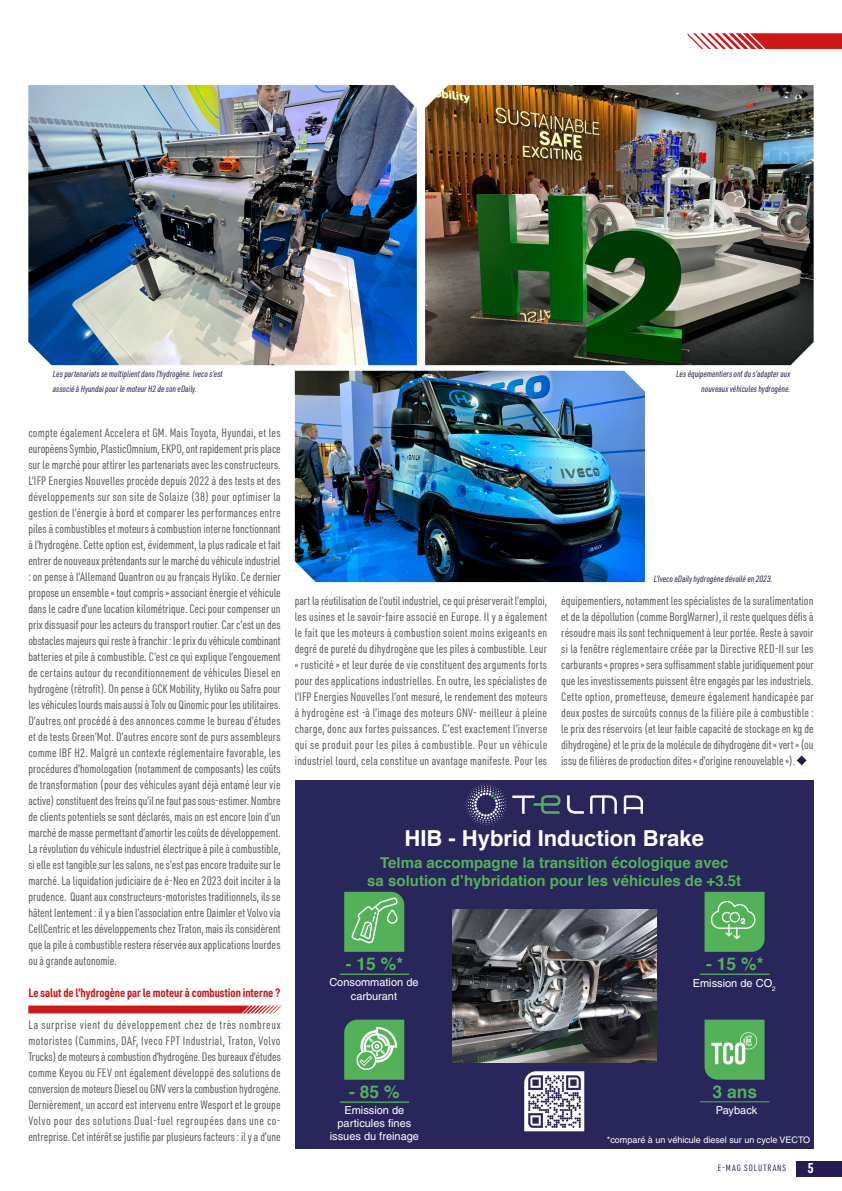
<style>
.page{position:relative;width:842px;height:1191px;background:#fff}
.page>*{position:absolute;margin:0;border:0;box-sizing:border-box;transform-origin:0 0}
.t1{font:700 22px "Helvetica";color:#fff}
.t2{font:700 17.5px "Helvetica";color:#53b157}
.t3{font:700 15px/18px "Helvetica";color:#53b157;text-align:center}
.t4{font:700 14px "URWDIN Cond";color:#fff}
.t5{font:12px/16px "URWDIN Cond";color:#575756;text-align:justify}
.t6{font:700 12px "URWDIN Cond";letter-spacing:-.005em;color:#cd1719}
.t7{font:11px/13.2px "Helvetica";color:#fff;text-align:center}
.t8{font:italic 9px/14.4px "URWDIN Cond";color:#261b54}
.t9{font:9px "Helvetica";color:#fff}
.t10{font:9px "URWDIN Cond";letter-spacing:.11em;color:#261b54}
</style>
<div class="page">
<svg style="left:28px;top:1005px;width:253px;height:8px;background:#d4383a"></svg>
<img style="left:28px;top:85px;width:389px;height:280px">
<img style="left:295px;top:371px;width:350px;height:211px">
<img style="left:425px;top:85px;width:389px;height:280px">
<svg style="left:797px;top:755px;width:9px;height:10px"></svg>
<div style="left:797px;top:1161px;width:45px;height:15px;background:#261b54"></div>
<svg style="left:687px;top:33px;width:155px;height:16px"></svg>
<div style="left:295px;top:780px;width:519px;height:368px;background:#29265b"></div>
<img style="left:524px;top:1071px;width:60px;height:60px">
<img style="left:466px;top:783px;width:177px;height:42px">
<svg style="left:344px;top:891px;width:60px;height:60px"></svg>
<img style="left:345px;top:891px;width:55px;height:60px">
<svg style="left:704px;top:1019px;width:60px;height:60px"></svg>
<img style="left:706px;top:1024px;width:58px;height:51px">
<svg style="left:704px;top:891px;width:61px;height:60px"></svg>
<img style="left:704px;top:899px;width:60px;height:45px">
<svg style="left:344px;top:1019px;width:60px;height:60px"></svg>
<img style="left:350px;top:1019px;width:48px;height:51px">
<hr style="left:340px;top:973px;width:69px;height:2px;background:#53b157">
<hr style="left:700px;top:973px;width:69px;height:2px;background:#53b157">
<hr style="left:340px;top:1101px;width:69px;height:1px;background:#53b157">
<hr style="left:700px;top:1101px;width:69px;height:1px;background:#53b157">
<img style="left:452px;top:909px;width:204px;height:153px">
<p class="t8" style="left:52px;top:366px;width:173px">Lespartenariatsse multiplientdansl’hydrogène.Iveco s’est associé à Hyundaipourle moteurH2 de son eDaily.</p>
<p class="t5" style="left:28px;top:424px;width:254px">compte également Accelera et GM. Mais Toyota, Hyundai, et les européens Symbio, PlasticOmnium, EKPO, ont rapidement pris place sur le marché pour attirer les partenariats avec les constructeurs.<br>L’IFP Energies Nouvelles procède depuis 2022 à des tests et des développements sur son site de Solaize (38) pour optimiser la gestion de l’énergie à bord et comparer les performances entre piles à combustibles et moteurs à combustion interne fonctionnant à l’hydrogène. Cette option est, évidemment, la plus radicale et fait entrer de nouveaux prétendants sur le marché du véhicule industriel : on pense à l’Allemand Quantron ou au français Hyliko. Ce dernier propose un ensemble « tout compris » associant énergie et véhicule dans le cadre d’une location kilométrique. Ceci pour compenser un prix dissuasif pour les acteurs du transport routier. Car c’est un des obstacles majeurs qui reste à franchir : le prix du véhicule combinant batteries et pile à combustible. C’est ce qui explique l’engouement de certains autour du reconditionnement de véhicules Diesel en hydrogène (rétrofit). On pense à GCK Mobility, Hyliko ou Safra pour les véhicules lourds mais aussi à Tolv ou Qinomic pour les utilitaires.<br>D’autres ont procédé à des annonces comme le bureau d’études et de tests Green’Mot. D’autres encore sont de purs assembleurs comme IBF H2. Malgré un contexte réglementaire favorable, les procédures d’homologation (notamment de composants) les coûts de transformation (pour des véhicules ayant déjà entamé leur vie active) constituent des freins qu’il ne faut pas sous-estimer. Nombre de clients potentiels se sont déclarés, mais on est encore loin d’un marché de masse permettant d’amortir les coûts de développement.<br>La révolution du véhicule industriel électrique à pile à combustible, si elle est tangible sur les salons, ne s’est pas encore traduite sur le marché. La liquidation judiciaire de é-Neo en 2023 doit inciter à la prudence. Quant aux constructeurs-motoristes traditionnels, ils se hâtent lentement : il y a bien l’association entre Daimler et Volvo via CellCentric et les développements chez Traton, mais ils considèrent que la pile à combustible restera réservée aux applications lourdes ou à grande autonomie.</p>
<p class="t6" style="left:28px;top:984px;width:254px">Le salut de l’hydrogène par le moteur à combustion interne ?</p>
<p class="t5" style="left:28px;top:1016px;width:254px">La surprise vient du développement chez de très nombreux motoristes (Cummins, DAF, Iveco FPT Industrial, Traton, Volvo Trucks) de moteurs à combustion d’hydrogène. Des bureaux d’études comme Keyou ou FEV ont également développé des solutions de conversion de moteurs Diesel ou GNV vers la combustion hydrogène.<br>Dernièrement, un accord est intervenu entre Wesport et le groupe Volvo pour des solutions Dual-fuel regroupées dans une co&shy;entreprise. Cet intérêt se justifie par plusieurs facteurs : il y a d’une</p>
<p class="t8" style="left:676px;top:366px;width:117px;text-align:right">Leséquipementiersontdu s’adapteraux nouveauxvéhiculeshydrogène.</p>
<p class="t5" style="left:295px;top:592px;width:254px">part la réutilisation de l’outil industriel, ce qui préserverait l’emploi, les usines et le savoir-faire associé en Europe. Il y a également le fait que les moteurs à combustion soient moins exigeants en degré de pureté du dihydrogène que les piles à combustible. Leur « rusticité » et leur durée de vie constituent des arguments forts pour des applications industrielles. En outre, les spécialistes de l’IFP Energies Nouvelles l’ont mesuré, le rendement des moteurs à hydrogène est -à l’image des moteurs GNV- meilleur à pleine charge, donc aux fortes puissances. C’est exactement l’inverse qui se produit pour les piles à combustible. Pour un véhicule industriel lourd, cela constitue un avantage manifeste. Pour les</p>
<p class="t8" style="left:653px;top:571px;width:122px">L’Iveco eDailyhydrogène dévoilé en 2023.</p>
<p class="t5" style="left:561px;top:592px;width:254px">équipementiers, notamment les spécialistes de la suralimentation et de la dépollution (comme BorgWarner), il reste quelques défis à résoudre mais ils sont techniquement à leur portée. Reste à savoir si la fenêtre réglementaire créée par la Directive RED-II sur les carburants « propres » sera suffisamment stable juridiquement pour que les investissements puissent être engagés par les industriels.<br>Cette option, prometteuse, demeure également handicapée par deux postes de surcoûts connus de la filière pile à combustible : le prix des réservoirs (et leur faible capacité de stockage en kg de dihydrogène) et le prix de la molécule de dihydrogène dit « vert » (ou issu de filières de production dites « d’origine renouvelable »).</p>
<h1 class="t1" style="left:404px;top:820px;width:301px">HIB - Hybrid Induction Brake</h1>
<p class="t3" style="left:367px;top:854px;width:375px">Telma accompagne la transition écologique avec<br>sa solution d’hybridation pour les véhicules de +3.5t</p>
<h2 class="t2" style="left:346px;top:949px;width:59px">- 15 %*</h2>
<p class="t7" style="left:329px;top:976px;width:91px">Consommation de carburant</p>
<p class="t7" style="left:693px;top:976px;width:85px">Emission de CO<sub>2</sub></p>
<h2 class="t2" style="left:706px;top:949px;width:59px">- 15 %*</h2>
<h2 class="t2" style="left:349px;top:1077px;width:52px">- 85 %</h2>
<h2 class="t2" style="left:712px;top:1077px;width:46px">3 ans</h2>
<p class="t9" style="left:607px;top:1135px;width:205px">*comparé à un véhicule diesel sur un cycle VECTO</p>
<p class="t7" style="left:330px;top:1103px;width:91px">Emission de particules fines issues du freinage</p>
<p class="t7" style="left:716px;top:1103px;width:43px">Payback</p>
<p class="t10" style="left:718px;top:1161px;width:70px">E-MAG SOLUTRANS</p>
<p class="t4" style="left:808px;top:1158px;width:7px">5</p>
</div>
